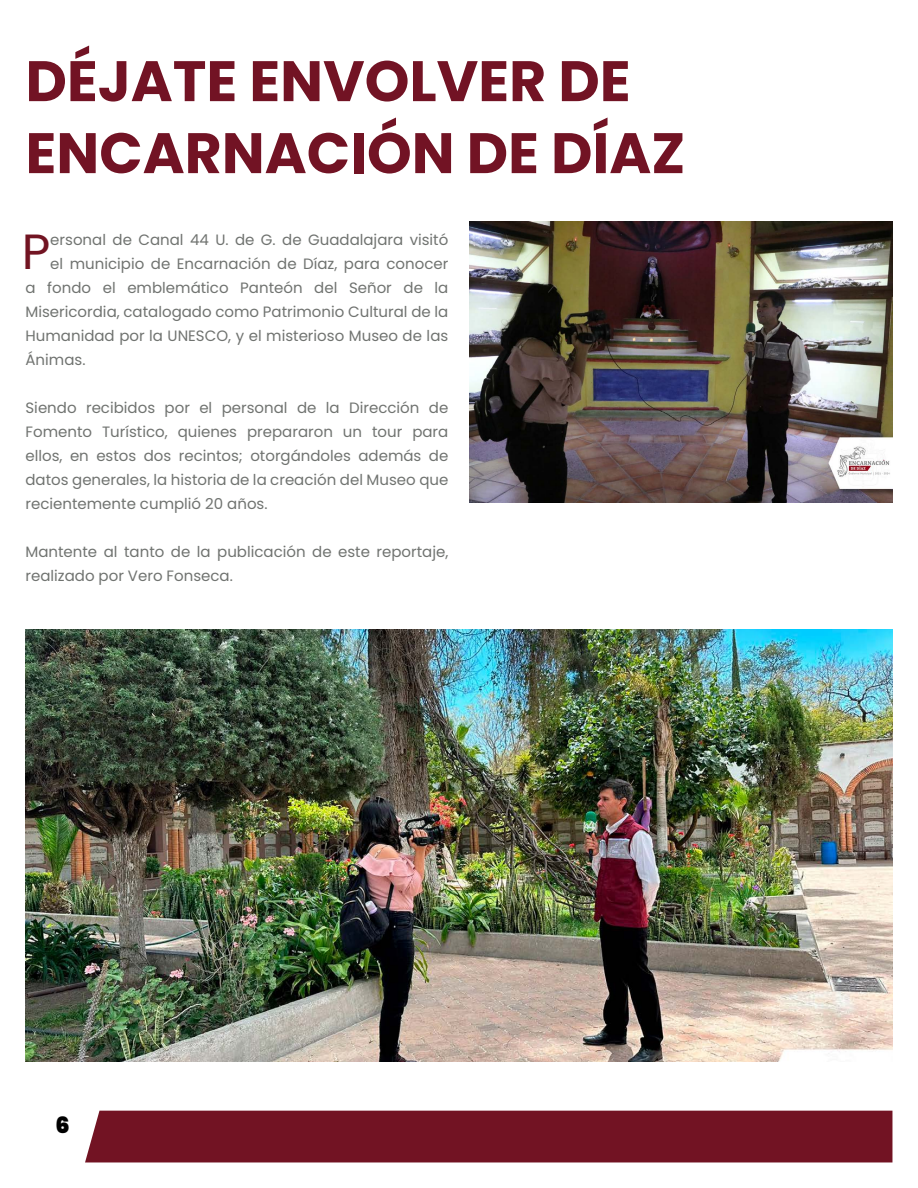
<style>
.page{position:relative;width:918px;height:1188px;background:#fff}
.page>*{position:absolute;margin:0;border:0;box-sizing:border-box;transform-origin:0 0}
.t1{font:700 57px/72px "Poppins";color:#721324}
.t2{font:49.5px "Poppins";color:#721422}
.t3{font:900 22.5px "Poppins";color:#000}
.t4{font:15px/24px "Poppins";color:#707370;text-align:justify}
</style>
<div class="page">
<div style="left:85px;top:1111px;width:807px;height:51px;background:#721323"></div>
<img style="left:470px;top:221px;width:422px;height:282px">
<img style="left:26px;top:629px;width:866px;height:432px">
<h1 class="t1" style="left:26px;top:45px;width:661px">DÉJATE ENVOLVER DE<br>ENCARNACIÓN DE DÍAZ</h1>
<h2 class="t2" style="left:22px;top:223px;width:30px">P</h2>
<p class="t4" style="left:50px;top:228px;width:400px">ersonal de Canal 44 U. de G. de Guadalajara visitó</p>
<p class="t4" style="left:50px;top:252px;width:400px">el municipio de Encarnación de Díaz, para conocer</p>
<p class="t4" style="left:26px;top:276px;width:424px">a fondo el emblemático Panteón del Señor de la</p>
<p class="t4" style="left:26px;top:300px;width:424px">Misericordia, catalogado como Patrimonio Cultural de la</p>
<p class="t4" style="left:26px;top:324px;width:424px">Humanidad por la UNESCO, y el misterioso Museo de las</p>
<p class="t4" style="left:26px;top:348px;width:61px">Ánimas.</p>
<p class="t4" style="left:26px;top:396px;width:424px">Siendo recibidos por el personal de la Dirección de Fomento Turístico, quienes prepararon un tour para ellos, en estos dos recintos; otorgándoles además de datos generales, la historia de la creación del Museo que recientemente cumplió 20 años.</p>
<p class="t4" style="left:26px;top:540px;width:424px">Mantente al tanto de la publicación de este reportaje, realizado por Vero Fonseca.</p>
<h3 class="t3" style="left:55px;top:1112px;width:16px">6</h3>
</div>
